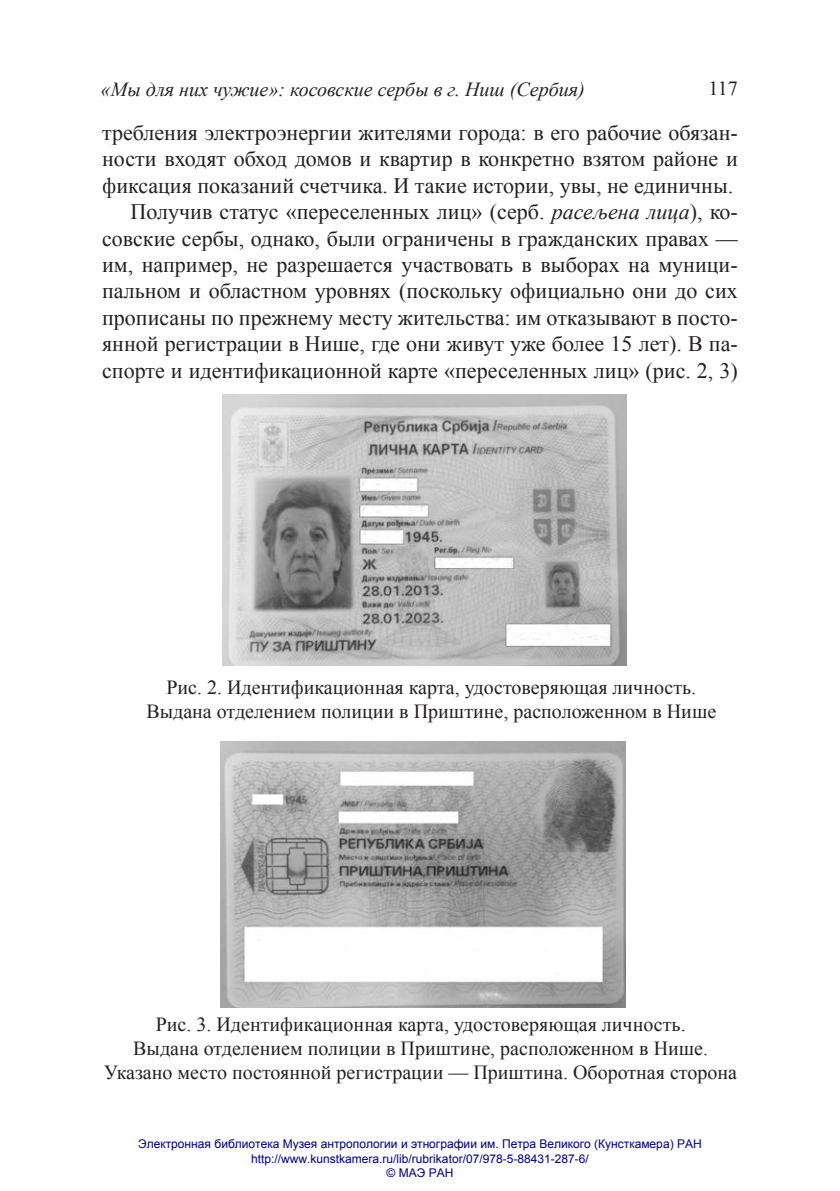
<style>
.page{position:relative;width:840px;height:1191px;background:#fff}
.page>*{position:absolute;margin:0;border:0;box-sizing:border-box;transform-origin:0 0}
.текст{font:22px/26.4px "Times New Roman";color:#231f20;text-align:justify}
.сноска{font:22px/26.4px "Times New Roman";color:#231f20;text-align:justify}
.рисунок{font:20px "Times New Roman";color:#231f20}
.t1{font:italic 20px "Times New Roman";color:#231f20}
.t2{font:12px/14.4px "Arial";color:#000080;text-align:center}
.s1{font-style:italic}
</style>
<div class="page">
<img style="left:222px;top:394px;width:404px;height:271px">
<img style="left:220px;top:741px;width:404px;height:266px">
<p class="t1" style="left:101px;top:76px;width:485px">«Мы для них чужие»: косовские сербы в г. Ниш (Сербия)</p>
<p class="рисунок" style="left:708px;top:75px;width:31px">117</p>
<p class="сноска" style="left:102px;top:119px;width:636px">требления электроэнергии жителями города: в его рабочие обязан&shy;ности входят обход домов и квартир в конкретно взятом районе и фиксация показаний счетчика. И такие истории, увы, не единичны.</p>
<p class="текст" style="left:102px;top:198px;width:636px;text-indent:28px">Получив статус «переселенных лиц» (серб. <span class="s1">расељенa лица</span>), ко&shy;совские сербы, однако, были ограничены в гражданских правах — им, например, не разрешается участвовать в выборах на муници&shy;пальном и областном уровнях (поскольку официально они до сих прописаны по прежнему месту жительства: им отказывают в посто&shy;янной регистрации в Нише, где они живут уже более 15 лет). В па&shy;спорте и идентификационной карте «переселенных лиц» (рис. 2, 3)</p>
<p class="рисунок" style="left:166px;top:674px;width:531px">Рис. 2. Идентификационная карта, удостоверяющая личность.</p>
<p class="рисунок" style="left:146px;top:698px;width:571px">Выдана отделением полиции в Приштине, расположенном в Нише</p>
<p class="рисунок" style="left:156px;top:1011px;width:531px">Рис. 3. Идентификационная карта, удостоверяющая личность.</p>
<p class="рисунок" style="left:133px;top:1035px;width:576px">Выдана отделением полиции в Приштине, расположенном в Нише.</p>
<p class="рисунок" style="left:104px;top:1059px;width:634px">Указано место постоянной регистрации — Приштина. Оборотная сторона</p>
<p class="t2" style="left:138px;top:1137px;width:564px">Электронная библиотека Музея антропологии и этнографии им. Петра Великого (Кунсткамера) РАН http://www.kunstkamera.ru/lib/rubrikator/07/978-5-88431-287-6/<br>© МАЭ РАН</p>
</div>
